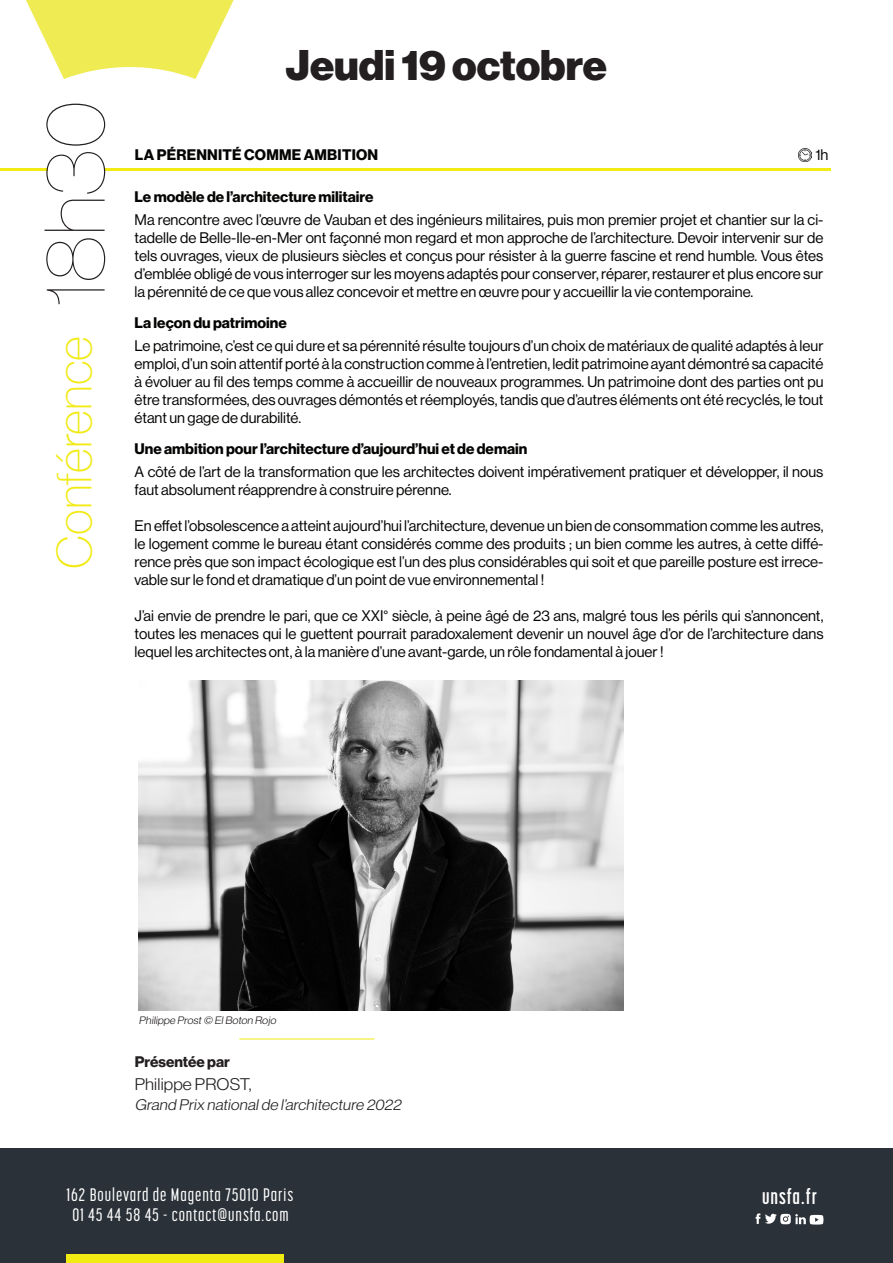
<style>
.page{position:relative;width:893px;height:1263px;background:#fff}
.page>*{position:absolute;margin:0;border:0;box-sizing:border-box;transform-origin:0 0}
.TITRE{font:84px "N Haas Grotesk DS Pro 15 Ult Th";color:#231f20}
.TITRE-2{font:100 48px "Helvetica Neue";color:#f1ea13}
.TITRE-3{font:42px "N Haas Grotesk DS Pro 95 Blk";color:#231f20}
.t1{font:700 21px "Korolev Compressed";letter-spacing:.05em;color:#fff}
.t2{font:500 18px "Korolev Compressed";letter-spacing:.05em;color:#fff}
.t3{font:16.5px "N Haas Grotesk DS Pro 45 Lt";letter-spacing:.01em;color:#231f20;scale:1.07 1}
.BODY{font:15px/18px "N Haas Grotesk DS Pro 55 Rg";color:#040503;text-align:justify}
.BODY-2{font:15px "N Haas Grotesk DS Pro 75 Bd";color:#040503}
.t4{font:italic 15px "N Haas Grotesk DS Pro 45 Lt";color:#231f20;scale:1.07 1}
.Style_de_paragraphe_1{font:15px "N Haas Grotesk DS Pro 75 Bd";letter-spacing:.015em;color:#040503}
.t5{font:15px "N Haas Grotesk DS Pro 75 Bd";color:#231f20}
.t6{font:italic 10.5px "N Haas Grotesk DS Pro 45 Lt";color:#231f20;scale:1.07 1}
</style>
<div class="page">
<div style="left:0;top:1148px;width:893px;height:115px;background:#2b3138"></div>
<div style="left:67px;top:1255px;width:217px;height:8px;background:#f1ea13"></div>
<hr style="left:104px;top:168px;width:726px;height:3px;background:#f1ea13">
<hr style="left:0;top:168px;width:47px;height:3px;background:#f1ea13">
<svg style="left:26px;top:0;width:208px;height:79px"></svg>
<svg style="left:756px;top:1213px;width:67px;height:11px"></svg>
<hr style="left:239px;top:1038px;width:135px;height:1px;background:#f1ea13">
<img style="left:139px;top:680px;width:484px;height:330px">
<svg style="left:798px;top:148px;width:13px;height:13px"></svg>
<p class="TITRE" style="left:28px;top:307px;width:209px;rotate:-90deg">18h30</p>
<p class="TITRE-2" style="left:38px;top:569px;width:235px;rotate:-90deg">Conférence</p>
<p class="TITRE-3" style="left:286px;top:40px;width:323px">Jeudi 19 octobre</p>
<p class="Style_de_paragraphe_1" style="left:135px;top:146px;width:245px">LA PÉRENNITÉ COMME AMBITION</p>
<p class="BODY" style="left:815px;top:146px;width:15px">1h</p>
<p class="BODY-2" style="left:135px;top:188px;width:240px">Le modèle de l’architecture militaire</p>
<p class="BODY" style="left:135px;top:211px;width:690px">Ma rencontre avec l’œuvre de Vauban et des ingénieurs militaires, puis mon premier projet et chantier sur la ci&shy;tadelle de Belle-Ile-en-Mer ont façonné mon regard et mon approche de l’architecture. Devoir intervenir sur de tels ouvrages, vieux de plusieurs siècles et conçus pour résister à la guerre fascine et rend humble. Vous êtes d’emblée obligé de vous interroger sur les moyens adaptés pour conserver, réparer, restaurer et plus encore sur la pérennité de ce que vous allez concevoir et mettre en œuvre pour y accueillir la vie contemporaine.</p>
<p class="BODY-2" style="left:135px;top:314px;width:154px">La leçon du patrimoine</p>
<p class="BODY" style="left:135px;top:337px;width:690px">Le patrimoine, c’est ce qui dure et sa pérennité résulte toujours d’un choix de matériaux de qualité adaptés à leur emploi, d’un soin attentif porté à la construction comme à l’entretien, ledit patrimoine ayant démontré sa capacité à évoluer au fil des temps comme à accueillir de nouveaux programmes. Un patrimoine dont des parties ont pu être transformées, des ouvrages démontés et réemployés, tandis que d’autres éléments ont été recyclés, le tout étant un gage de durabilité.</p>
<p class="BODY-2" style="left:135px;top:440px;width:394px">Une ambition pour l’architecture d’aujourd’hui et de demain</p>
<p class="BODY" style="left:135px;top:463px;width:690px">A côté de l’art de la transformation que les architectes doivent impérativement pratiquer et développer, il nous faut absolument réapprendre à construire pérenne.</p>
<p class="BODY" style="left:135px;top:517px;width:690px">En effet l’obsolescence a atteint aujourd’hui l’architecture, devenue un bien de consommation comme les autres, le logement comme le bureau étant considérés comme des produits ; un bien comme les autres, à cette diffé&shy;rence près que son impact écologique est l’un des plus considérables qui soit et que pareille posture est irrece&shy;vable sur le fond et dramatique d’un point de vue environnemental !</p>
<p class="BODY" style="left:135px;top:607px;width:690px">J’ai envie de prendre le pari, que ce XXI° siècle, à peine âgé de 23 ans, malgré tous les périls qui s’annoncent, toutes les menaces qui le guettent pourrait paradoxalement devenir un nouvel âge d’or de l’architecture dans lequel les architectes ont, à la manière d’une avant-garde, un rôle fondamental à jouer !</p>
<p class="t6" style="left:139px;top:1014px;width:131px">Philippe Prost © ElBoton Rojo</p>
<p class="t5" style="left:135px;top:1053px;width:97px">Présentée par</p>
<p class="t3" style="left:135px;top:1075px;width:111px">Philippe PROST,</p>
<p class="t4" style="left:135px;top:1096px;width:253px">Grand Prix nationalde l’architecture 2022</p>
<p class="t2" style="left:67px;top:1185px;width:228px">162 Boulevard de Magenta 75010 Paris</p>
<p class="t2" style="left:72px;top:1204px;width:218px">01 45 44 58 45 - contact@unsfa.com</p>
<p class="t1" style="left:762px;top:1184px;width:56px">unsfa.fr</p>
</div>
